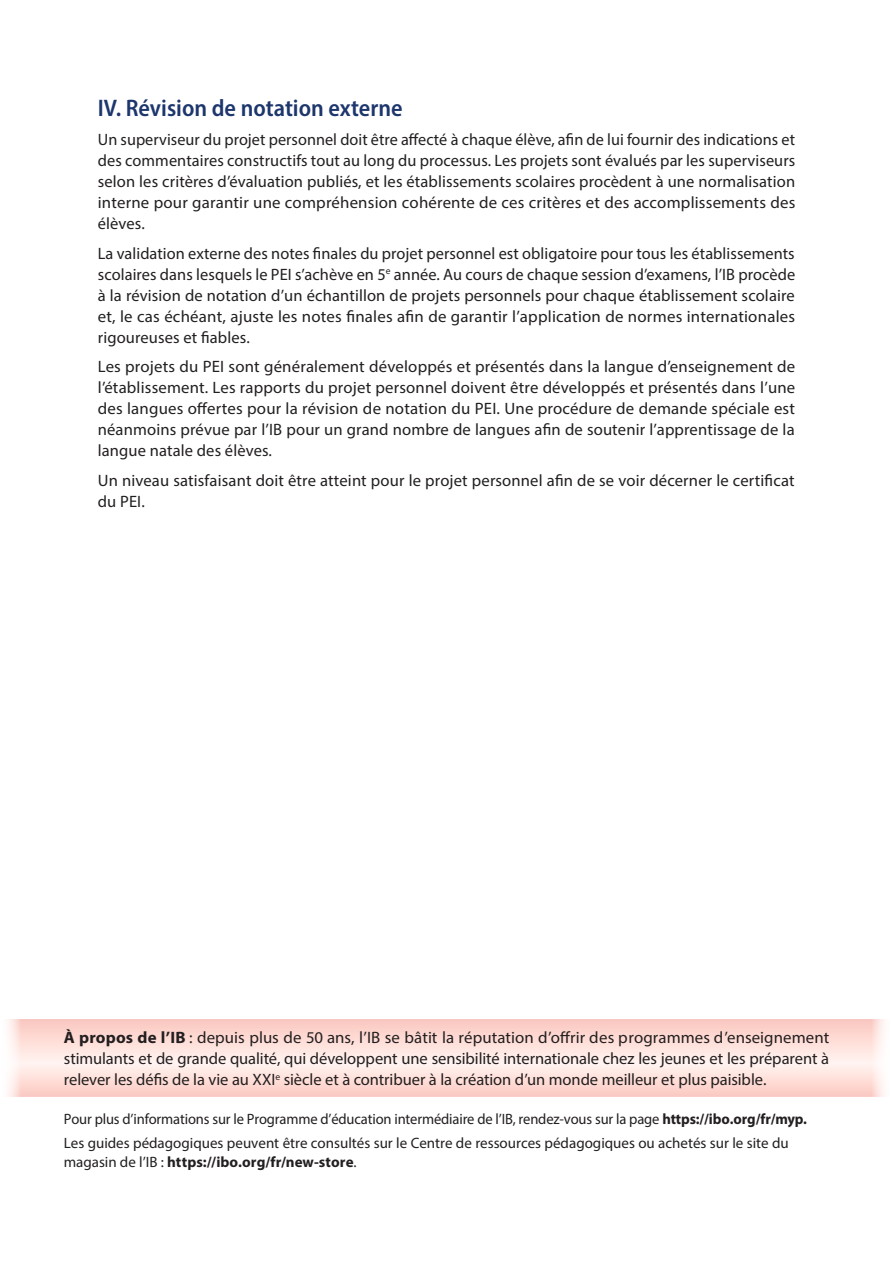
<style>
.page{position:relative;width:893px;height:1263px;background:#fff}
.page>*{position:absolute;margin:0;border:0;box-sizing:border-box;transform-origin:0 0}
.body_text{font:600 semi-condensed 24px "Myriad Pro";color:#1d366c}
.body_text-2{font:16.5px/21px "Myriad Pro";letter-spacing:.01em;color:#231f20;text-align:justify}
.info{font:16.5px/21px "Myriad Pro";letter-spacing:-.005em;color:#231f20;text-align:justify}
.info-2{font:15px/23.7px "Myriad Pro";color:#231f20}
.info-3{font:700 15px "Myriad Pro";letter-spacing:.005em;color:#231f20}
.s1{font-weight:700}
.s2{font-weight:400}
</style>
<div class="page">
<svg style="left:8px;top:1020px;width:876px;height:77px;background:#fdded8"></svg>
<p class="body_text" style="left:98px;top:93px;width:306px">IV. Révision de notation externe</p>
<p class="body_text-2" style="left:98px;top:129px;width:699px">Un superviseur du projet personnel doit être affecté à chaque élève, afin de lui fournir des indications et des commentaires constructifs tout au long du processus. Les projets sont évalués par les superviseurs selon les critères d’évaluation publiés, et les établissements scolaires procèdent à une normalisation interne pour garantir une compréhension cohérente de ces critères et des accomplissements des élèves.</p>
<p class="body_text-2" style="left:98px;top:243px;width:699px">La validation externe des notes finales du projet personnel est obligatoire pour tous les établissements scolaires dans lesquels le PEI s’achève en 5<sup>e</sup> année. Au cours de chaque session d’examens, l’IB procède à la révision de notation d’un échantillon de projets personnels pour chaque établissement scolaire et, le cas échéant, ajuste les notes finales afin de garantir l’application de normes internationales rigoureuses et fiables.</p>
<p class="body_text-2" style="left:98px;top:356px;width:699px">Les projets du PEI sont généralement développés et présentés dans la langue d’enseignement de l’établissement. Les rapports du projet personnel doivent être développés et présentés dans l’une des langues offertes pour la révision de notation du PEI. Une procédure de demande spéciale est néanmoins prévue par l’IB pour un grand nombre de langues afin de soutenir l’apprentissage de la langue natale des élèves.</p>
<p class="body_text-2" style="left:98px;top:470px;width:698px">Un niveau satisfaisant doit être atteint pour le projet personnel afin de se voir décerner le certificat du PEI.</p>
<p class="info" style="left:64px;top:1027px;width:767px"><span class="s1">À propos de l’IB</span> : depuis plus de 50 ans, l’IB se bâtit la réputation d’offrir des programmes d’enseignement stimulants et de grande qualité, qui développent une sensibilité internationale chez les jeunes et les préparent à relever les défis de la vie au XXI<sup>e</sup> siècle et à contribuer à la création d’un monde meilleur et plus paisible.</p>
<p class="info-2" style="left:64px;top:1107px;width:745px">Pour plus d’informations sur le Programme d’éducation intermédiaire de l’IB, rendez-vous sur la page <span class="s1">https://ibo.org/fr/myp.<br></span>Les guides pédagogiques peuvent être consultés sur le Centre de ressources pédagogiques ou achetés sur le site du</p>
<p class="info-3" style="left:64px;top:1152px;width:294px"><span class="s2">magasin de l’IB :</span> https://ibo.org/fr/new-store<span class="s2">.</span></p>
</div>
